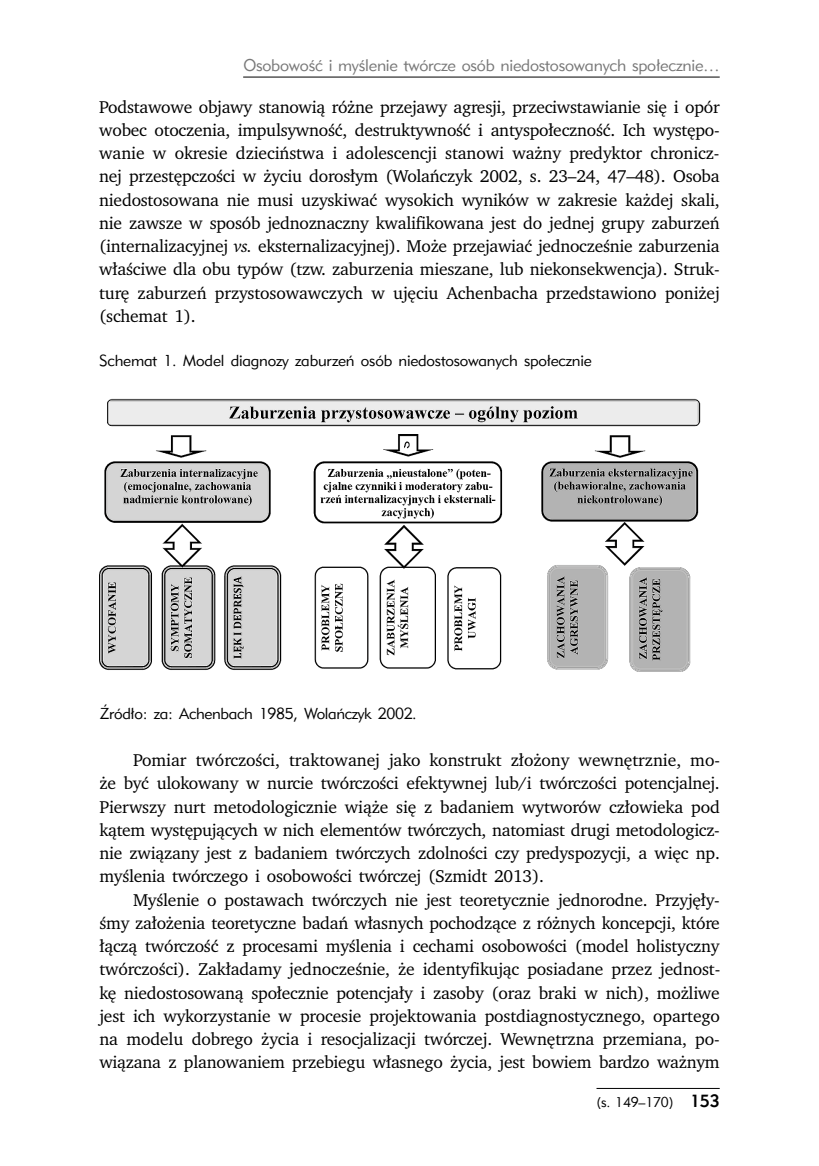
<style>
.page{position:relative;width:819px;height:1166px;background:#fff}
.page>*{position:absolute;margin:0;border:0;box-sizing:border-box;transform-origin:0 0}
.t1{font:17.5px/23.3px "Charter ITCPL";letter-spacing:-.015em;color:#000;text-align:justify}
.t2{font:16.62px "Geometric 415 Lt EU";letter-spacing:-.015em;color:#787878}
.t3{font:15.75px "Geometric 415 Lt EU";letter-spacing:-.015em;color:#000}
.t4{font:14px "Geometric 415 Lt EU";letter-spacing:-.015em;color:#000}
.s1{font-style:italic}
.s2{font-family:"Geometric 415 Md EU";font-size:17.5px}
</style>
<div class="page">
<hr style="left:243px;top:77px;width:476px;height:1px;background:#000">
<hr style="left:596px;top:1088px;width:123px;height:1px;background:#000">
<img style="left:99px;top:398px;width:602px;height:274px">
<p class="t2" style="left:243px;top:55px;width:478px">Osobowość i myślenie twórcze osób niedostosowanych społecznie…</p>
<p class="t1" style="left:99px;top:95px;width:622px">Podstawowe objawy stanowią różne przejawy agresji, przeciwstawianie się i opór wobec otoczenia, impulsywność, destruktywność i antyspołeczność. Ich występo&shy;wanie w okresie dzieciństwa i adolescencji stanowi ważny predyktor chronicz&shy;nej przestępczości w życiu dorosłym (Wolańczyk 2002, s. 23–24, 47–48). Osoba niedostosowana nie musi uzyskiwać wysokich wyników w zakresie każdej skali, nie zawsze w sposób jednoznaczny kwalifikowana jest do jednej grupy zaburzeń (internalizacyjnej <span class="s1">vs.</span> eksternalizacyjnej). Może przejawiać jednocześnie zaburzenia właściwe dla obu typów (tzw. zaburzenia mieszane, lub niekonsekwencja). Struk&shy;turę zaburzeń przystosowawczych w ujęciu Achenbacha przedstawiono poniżej (schemat 1).</p>
<p class="t3" style="left:99px;top:351px;width:494px">Schemat 1. Model diagnozy zaburzeń osób niedostosowanych społecznie</p>
<p class="t3" style="left:99px;top:704px;width:319px">Źródło: za: Achenbach 1985, Wolańczyk 2002.</p>
<p class="t1" style="left:99px;top:748px;width:622px;text-indent:34px">Pomiar twórczości, traktowanej jako konstrukt złożony wewnętrznie, mo&shy;że być ulokowany w nurcie twórczości efektywnej lub/i twórczości potencjalnej.<br>Pierwszy nurt metodologicznie wiąże się z badaniem wytworów człowieka pod kątem występujących w nich elementów twórczych, natomiast drugi metodologicz&shy;nie związany jest z badaniem twórczych zdolności czy predyspozycji, a więc np. myślenia twórczego i osobowości twórczej (Szmidt 2013).</p>
<p class="t1" style="left:99px;top:887px;width:622px;text-indent:34px">Myślenie o postawach twórczych nie jest teoretycznie jednorodne. Przyjęły&shy;śmy założenia teoretyczne badań własnych pochodzące z różnych koncepcji, które łączą twórczość z procesami myślenia i cechami osobowości (model holistyczny twórczości). Zakładamy jednocześnie, że identyfikując posiadane przez jednost&shy;kę niedostosowaną społecznie potencjały i zasoby (oraz braki w nich), możliwe jest ich wykorzystanie w procesie projektowania postdiagnostycznego, opartego na modelu dobrego życia i resocjalizacji twórczej. Wewnętrzna przemiana, po&shy;wiązana z planowaniem przebiegu własnego życia, jest bowiem bardzo ważnym</p>
<p class="t4" style="left:596px;top:1094px;width:124px">(s. 149–170) <span class="s2">153</span></p>
</div>
